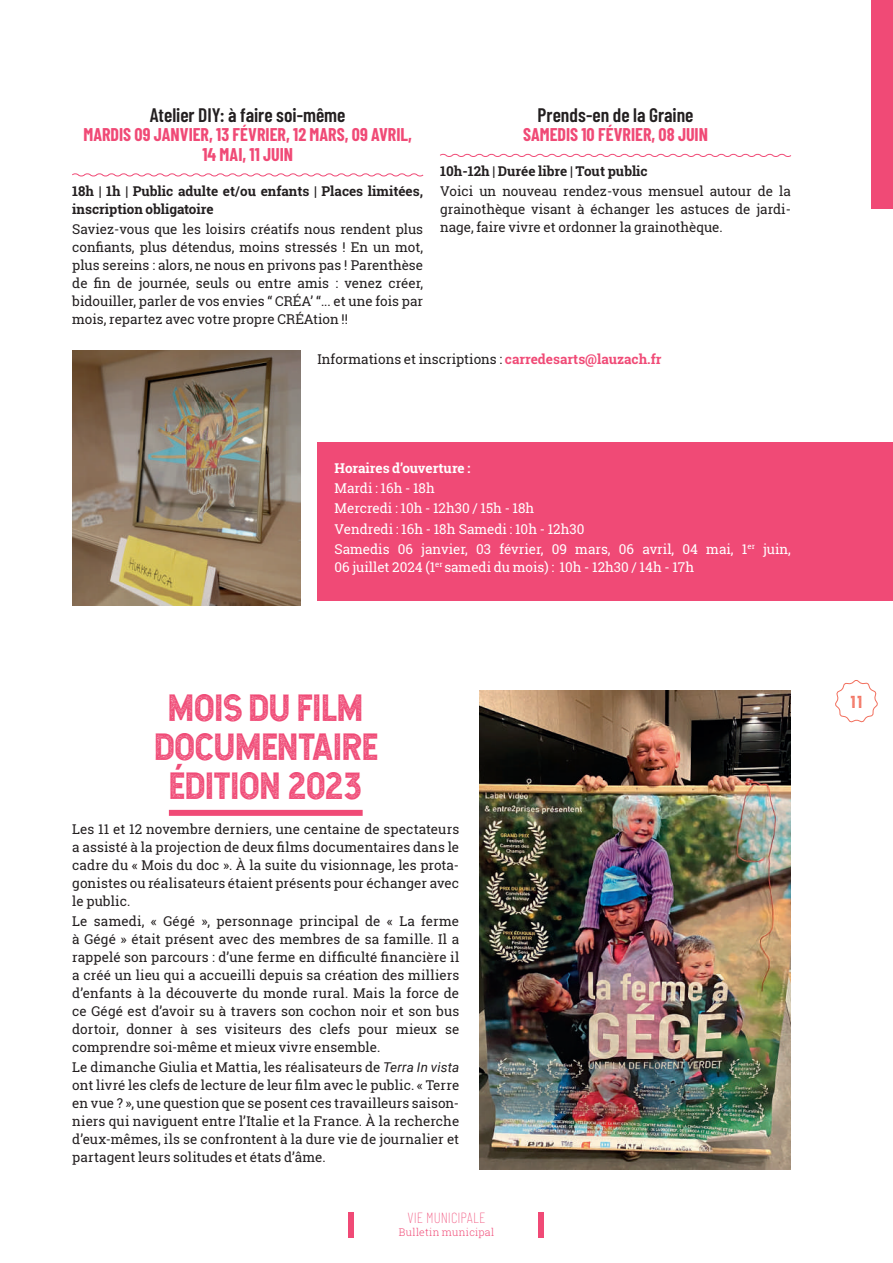
<style>
.page{position:relative;width:893px;height:1263px;background:#fff}
.page>*{position:absolute;margin:0;border:0;box-sizing:border-box;transform-origin:0 0}
.t1{font:36px/39px "Hansief Rough";letter-spacing:-.005em;color:#f04a76;text-align:center}
.t2{font:600 19.5px "Barlow Condensed";color:#231f20}
.t3{font:700 18px/19.5px "Barlow Condensed";color:#f04a76;text-align:center}
.t4{font:16.5px "Hansief Rough";color:#f26f5d}
.t5{font:100 15px "Barlow Condensed";color:#f04a76}
.t6{font:13.5px/18px "Roboto Slab";color:#231f20;text-align:justify}
.t7{font:13.5px/20.1px "Roboto Slab";color:#fff}
.t8{font:700 13.5px/18px "Roboto Slab";color:#231f20}
.t9{font:700 13.5px "Roboto Slab";color:#fff}
.t10{font:300 10.5px "Roboto Slab";letter-spacing:.03em;color:#f04a76}
.s1{font-weight:700;color:#f04a76}
.s2{font-family:"Roboto";font-style:italic}
</style>
<div class="page">
<div style="left:348px;top:1212px;width:6px;height:25px;background:#f04a76"></div>
<div style="left:538px;top:1212px;width:6px;height:25px;background:#f04a76"></div>
<div style="left:872px;top:0;width:21px;height:208px;background:#f04a76"></div>
<div style="left:317px;top:442px;width:576px;height:158px;background:#f04a76"></div>
<img style="left:72px;top:351px;width:228px;height:254px">
<div style="left:169px;top:810px;width:194px;height:6px;background:#f04a76"></div>
<img style="left:479px;top:690px;width:312px;height:479px">
<svg style="left:72px;top:173px;width:352px;height:4px"></svg>
<svg style="left:440px;top:153px;width:352px;height:4px"></svg>
<svg style="left:835px;top:680px;width:43px;height:43px"></svg>
<h2 class="t2" style="left:150px;top:101px;width:197px">Atelier DIY: à faire soi-même</h2>
<h3 class="t3" style="left:83px;top:124px;width:330px">MARDIS 09 JANVIER, 13 FÉVRIER, 12 MARS, 09 AVRIL,<br>14 MAI, 11 JUIN</h3>
<p class="t8" style="left:72px;top:182px;width:352px">18h | 1h | Public adulte et/ou enfants | Places limitées, inscription obligatoire</p>
<p class="t6" style="left:72px;top:220px;width:352px">Saviez-vous que les loisirs créatifs nous rendent plus confiants, plus détendus, moins stressés ! En un mot, plus sereins : alors, ne nous en privons pas ! Parenthèse de fin de journée, seuls ou entre amis : venez créer, bidouiller, parler de vos envies “ CRÉA’ “... et une fois par mois, repartez avec votre propre CRÉAtion !!</p>
<h2 class="t2" style="left:537px;top:101px;width:158px">Prends-en de la Graine</h2>
<h3 class="t3" style="left:523px;top:124px;width:186px">SAMEDIS 10 FÉVRIER, 08 JUIN</h3>
<p class="t8" style="left:440px;top:162px;width:209px">10h-12h | Durée libre | Tout public</p>
<p class="t6" style="left:440px;top:182px;width:352px">Voici un nouveau rendez-vous mensuel autour de la grainothèque visant à échanger les astuces de jardi&shy;nage, faire vivre et ordonner la grainothèque.</p>
<p class="t6" style="left:317px;top:350px;width:345px">Informations et inscriptions : <span class="s1">carredesarts@lauzach.fr</span></p>
<p class="t9" style="left:334px;top:459px;width:137px">Horaires d’ouverture :</p>
<p class="t7" style="left:334px;top:478px;width:458px">Mardi : 16h - 18h<br>Mercredi : 10h - 12h30 / 15h - 18h<br>Vendredi : 16h - 18h Samedi : 10h - 12h30<br>Samedis 06 janvier, 03 février, 09 mars, 06 avril, 04 mai, 1<sup>er</sup> juin,</p>
<p class="t7" style="left:334px;top:557px;width:361px">06 juillet 2024 (1<sup>er</sup> samedi du mois) : 10h - 12h30 / 14h - 17h</p>
<h1 class="t1" style="left:154px;top:688px;width:225px">MOIS DU FILM<br>DOCUMENTAIRE<br>ÉDITION 2023</h1>
<p class="t6" style="left:72px;top:820px;width:388px">Les 11 et 12 novembre derniers, une centaine de spectateurs a assisté à la projection de deux films documentaires dans le cadre du « Mois du doc ». À la suite du visionnage, les prota&shy;gonistes ou réalisateurs étaient présents pour échanger avec le public.</p>
<p class="t6" style="left:72px;top:912px;width:388px">Le samedi, « Gégé », personnage principal de « La ferme à Gégé » était présent avec des membres de sa famille. Il a rappelé son parcours : d’une ferme en difficulté financière il a créé un lieu qui a accueilli depuis sa création des milliers d’enfants à la découverte du monde rural. Mais la force de ce Gégé est d’avoir su à travers son cochon noir et son bus dortoir, donner à ses visiteurs des clefs pour mieux se comprendre soi-même et mieux vivre ensemble.</p>
<p class="t6" style="left:72px;top:1058px;width:388px">Le dimanche Giulia et Mattia, les réalisateurs de <span class="s2">Terra In vista </span>ont livré les clefs de lecture de leur film avec le public. « Terre en vue ? », une question que se posent ces travailleurs saison&shy;niers qui naviguent entre l’Italie et la France. À la recherche d’eux-mêmes, ils se confrontent à la dure vie de journalier et partagent leurs solitudes et états d’âme.</p>
<p class="t5" style="left:407px;top:1207px;width:79px">VIE MUNICIPALE</p>
<p class="t10" style="left:399px;top:1225px;width:97px">Bulletin municipal</p>
<p class="t4" style="left:849px;top:691px;width:17px">11</p>
</div>
